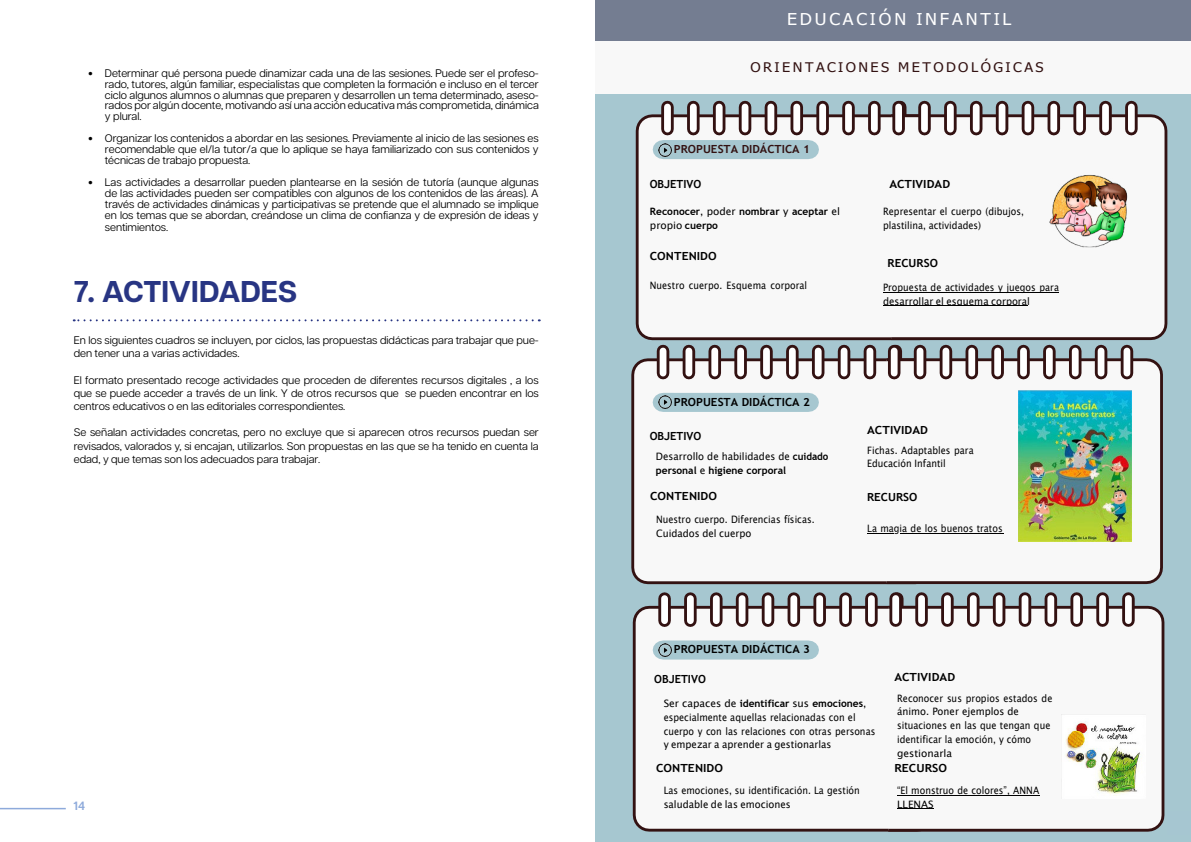
<style>
.page{position:relative;width:1191px;height:842px;background:#fff}
.page>*{position:absolute;margin:0;border:0;box-sizing:border-box;transform-origin:0 0}
.t1{font:700 30px "Articulat CF";color:#283583}
.t2{font:16.3px "Tahoma";color:#fff;scale:1.09 1}
.t3{font:13.3px "Tahoma";color:#331212;scale:1.09 1}
.t4{font:600 12px "Articulat CF";color:#8eaadb}
.t5{font:700 11.2px "Trebuchet MS";letter-spacing:.005em;color:#000;scale:1.09 1}
.t6{font:700 11.2px "Trebuchet MS";letter-spacing:.005em;color:#000;scale:1.05 1}
.t7{font:700 11.2px "Trebuchet MS";letter-spacing:.005em;color:#000}
.t8{font:700 11.2px "Trebuchet MS";letter-spacing:.005em;color:#331212;scale:1.05 1}
.t9{font:11px/10.9px "Articulat CF";color:#000;text-align:justify}
.t10{font:10.2px/13.8px "Lucida Sans Unicode";letter-spacing:.005em;color:#000;scale:.89 1}
.t11{font:700 10.2px "Trebuchet MS";color:#000}
.t12{font:10.2px "Lucida Sans Unicode";letter-spacing:.005em;color:#000;scale:.95 1}
.t13{font:10.2px "Lucida Sans Unicode";letter-spacing:.005em;color:#000}
.s1{font-family:"Calibri"}
.s2{font-family:"Lucida Sans Unicode";font-weight:400}
.s3{font-family:"Trebuchet MS";font-weight:700}
</style>
<div class="page">
<hr style="left:0;top:808px;width:66px;height:1px;background:#8eaadb">
<svg style="left:74px;top:319px;width:459px;height:2px"></svg>
<div style="left:595px;top:92px;width:596px;height:750px;background:#a6c7d0"></div>
<div style="left:633px;top:606px;width:255px;height:225px;background:#f8f8f8"></div>
<svg style="left:865px;top:592px;width:12px;height:35px"></svg>
<svg style="left:839px;top:592px;width:12px;height:35px"></svg>
<svg style="left:813px;top:592px;width:13px;height:35px"></svg>
<svg style="left:787px;top:592px;width:13px;height:35px"></svg>
<svg style="left:761px;top:592px;width:13px;height:35px"></svg>
<svg style="left:736px;top:592px;width:12px;height:35px"></svg>
<svg style="left:710px;top:592px;width:12px;height:35px"></svg>
<svg style="left:684px;top:592px;width:12px;height:35px"></svg>
<svg style="left:658px;top:592px;width:13px;height:35px"></svg>
<div style="left:888px;top:606px;width:276px;height:226px;background:#f8f8f8"></div>
<svg style="left:1122px;top:592px;width:12px;height:35px"></svg>
<svg style="left:1096px;top:592px;width:12px;height:35px"></svg>
<svg style="left:1070px;top:592px;width:13px;height:35px"></svg>
<svg style="left:1044px;top:592px;width:13px;height:35px"></svg>
<svg style="left:1018px;top:592px;width:13px;height:35px"></svg>
<svg style="left:993px;top:592px;width:12px;height:35px"></svg>
<svg style="left:967px;top:592px;width:12px;height:35px"></svg>
<svg style="left:941px;top:592px;width:12px;height:35px"></svg>
<svg style="left:915px;top:592px;width:12px;height:35px"></svg>
<svg style="left:889px;top:592px;width:14px;height:35px"></svg>
<img style="left:1061px;top:714px;width:84px;height:85px">
<svg style="left:652px;top:640px;width:167px;height:19px"></svg>
<hr style="left:897px;top:795px;width:142px;height:1px;background:#000">
<hr style="left:897px;top:808px;width:36px;height:1px;background:#000">
<div style="left:631px;top:358px;width:255px;height:226px;background:#f8f8f8"></div>
<svg style="left:863px;top:345px;width:13px;height:34px"></svg>
<svg style="left:838px;top:345px;width:12px;height:34px"></svg>
<svg style="left:812px;top:345px;width:12px;height:34px"></svg>
<svg style="left:786px;top:345px;width:12px;height:34px"></svg>
<svg style="left:760px;top:345px;width:12px;height:34px"></svg>
<svg style="left:734px;top:345px;width:13px;height:34px"></svg>
<svg style="left:708px;top:345px;width:13px;height:34px"></svg>
<svg style="left:682px;top:345px;width:13px;height:34px"></svg>
<svg style="left:657px;top:345px;width:12px;height:34px"></svg>
<div style="left:886px;top:358px;width:277px;height:226px;background:#f8f8f8"></div>
<svg style="left:1120px;top:345px;width:13px;height:34px"></svg>
<svg style="left:1094px;top:345px;width:13px;height:34px"></svg>
<svg style="left:1069px;top:345px;width:12px;height:34px"></svg>
<svg style="left:1043px;top:345px;width:12px;height:34px"></svg>
<svg style="left:1017px;top:345px;width:12px;height:34px"></svg>
<svg style="left:991px;top:345px;width:13px;height:34px"></svg>
<svg style="left:965px;top:345px;width:13px;height:34px"></svg>
<svg style="left:939px;top:345px;width:13px;height:34px"></svg>
<svg style="left:913px;top:345px;width:13px;height:34px"></svg>
<svg style="left:888px;top:345px;width:14px;height:34px"></svg>
<svg style="left:652px;top:393px;width:167px;height:19px"></svg>
<img style="left:1018px;top:390px;width:113px;height:151px">
<hr style="left:900px;top:533px;width:104px;height:1px;background:#000">
<svg style="left:867px;top:533px;width:27px;height:1px"></svg>
<div style="left:636px;top:114px;width:255px;height:226px;background:#f8f8f8"></div>
<svg style="left:868px;top:101px;width:12px;height:34px"></svg>
<svg style="left:842px;top:101px;width:12px;height:34px"></svg>
<div style="left:891px;top:114px;width:276px;height:226px;background:#f8f8f8"></div>
<svg style="left:1125px;top:101px;width:12px;height:34px"></svg>
<svg style="left:1099px;top:101px;width:12px;height:34px"></svg>
<svg style="left:1073px;top:101px;width:13px;height:34px"></svg>
<svg style="left:1047px;top:101px;width:13px;height:34px"></svg>
<svg style="left:1021px;top:101px;width:13px;height:34px"></svg>
<svg style="left:995px;top:101px;width:13px;height:34px"></svg>
<svg style="left:970px;top:101px;width:12px;height:34px"></svg>
<svg style="left:944px;top:101px;width:12px;height:34px"></svg>
<svg style="left:918px;top:101px;width:12px;height:34px"></svg>
<svg style="left:892px;top:101px;width:14px;height:34px"></svg>
<svg style="left:652px;top:101px;width:177px;height:58px"></svg>
<img style="left:1047px;top:172px;width:93px;height:79px">
<hr style="left:883px;top:292px;width:176px;height:1px;background:#000">
<hr style="left:883px;top:306px;width:144px;height:1px;background:#000">
<div style="left:595px;top:40px;width:596px;height:54px;background:#f8f8f8"></div>
<div style="left:595px;top:0;width:596px;height:40px;background:#747d91"></div>
<p class="t9" style="left:105px;top:68px;width:435px;text-indent:-17px"><span class="s1">•</span> Determinar qué persona puede dinamizar cada una de las sesiones. Puede ser el profeso&shy;rado, tutores, algún familiar, especialistas que completen la formación e incluso en el tercer ciclo algunos alumnos o alumnas que preparen y desarrollen un tema determinado, aseso&shy;rados por algún docente, motivando así una acción educativa más comprometida, dinámica y plural.</p>
<p class="t9" style="left:105px;top:133px;width:435px;text-indent:-17px"><span class="s1">•</span> Organizar los contenidos a abordar en las sesiones. Previamente al inicio de las sesiones es recomendable que el/la tutor/a que lo aplique se haya familiarizado con sus contenidos y técnicas de trabajo propuesta.</p>
<p class="t9" style="left:105px;top:177px;width:435px;text-indent:-17px"><span class="s1">•</span> Las actividades a desarrollar pueden plantearse en la sesión de tutoría (aunque algunas de las actividades pueden ser compatibles con algunos de los contenidos de las áreas). A través de actividades dinámicas y participativas se pretende que el alumnado se implique en los temas que se abordan, creándose un clima de confianza y de expresión de ideas y</p>
<p class="t9" style="left:105px;top:222px;width:65px">sentimientos.</p>
<h1 class="t1" style="left:74px;top:274px;width:225px">7. ACTIVIDADES</h1>
<p class="t9" style="left:74px;top:334px;width:466px;line-height:13.2px">En los siguientes cuadros se incluyen, por ciclos, las propuestas didácticas para trabajar que pue&shy;den tener una a varias actividades.</p>
<p class="t9" style="left:74px;top:373px;width:466px;line-height:13.2px">El formato presentado recoge actividades que proceden de diferentes recursos digitales , a los que se puede acceder a través de un link. Y de otros recursos que se pueden encontrar en los centros educativos o en las editoriales correspondientes.</p>
<p class="t9" style="left:74px;top:426px;width:466px;line-height:13.2px">Se señalan actividades concretas, pero no excluye que si aparecen otros recursos puedan ser revisados, valorados y, si encajan, utilizarlos. Son propuestas en las que se ha tenido en cuenta la edad, y que temas son los adecuados para trabajar.</p>
<p class="t4" style="left:73px;top:799px;width:13px">14</p>
<h2 class="t2" style="left:787px;top:8px;width:207px">E D U C A C I Ó N I N F A N T I L</h2>
<p class="t3" style="left:750px;top:58px;width:270px">O R I E N T A C I O N E S M E T O D O L Ó G I C A S</p>
<p class="t8" style="left:674px;top:142px;width:131px">PROPUESTA DIDÁCTICA 1</p>
<p class="t7" style="left:650px;top:177px;width:53px">OBJETIVO</p>
<p class="t11" style="left:650px;top:205px;width:192px">Reconocer<span class="s2">, poder</span> nombrar <span class="s2">y</span> aceptar <span class="s2">el</span></p>
<p class="t13" style="left:650px;top:217px;width:70px">propio <span class="s3">cuerpo</span></p>
<p class="t5" style="left:650px;top:249px;width:63px">CONTENIDO</p>
<p class="t10" style="left:650px;top:279px;width:178px">Nuestro cuerpo. Esquema corporal</p>
<p class="t5" style="left:889px;top:177px;width:57px">ACTIVIDAD</p>
<p class="t10" style="left:883px;top:205px;width:160px">Representar el cuerpo (dibujos, plastilina, actividades)</p>
<p class="t6" style="left:887px;top:256px;width:49px">RECURSO</p>
<p class="t10" style="left:883px;top:280px;width:199px">Propuesta de actividades y juegos para desarrollar el esquema corporal</p>
<p class="t6" style="left:674px;top:395px;width:131px">PROPUESTA DIDÁCTICA 2</p>
<p class="t7" style="left:650px;top:429px;width:53px">OBJETIVO</p>
<p class="t12" style="left:656px;top:448px;width:183px">Desarrollo de habilidades de <span class="s3">cuidado</span></p>
<p class="t11" style="left:656px;top:464px;width:132px">personal <span class="s2">e</span> higiene corporal</p>
<p class="t5" style="left:650px;top:489px;width:63px">CONTENIDO</p>
<p class="t10" style="left:656px;top:513px;width:180px">Nuestro cuerpo. Diferencias físicas.<br>Cuidados del cuerpo</p>
<p class="t5" style="left:867px;top:423px;width:57px">ACTIVIDAD</p>
<p class="t10" style="left:867px;top:443px;width:121px">Fichas. Adaptables para<br>Educación Infantil</p>
<p class="t6" style="left:867px;top:490px;width:49px">RECURSO</p>
<p class="t10" style="left:867px;top:522px;width:154px">La magia de los buenos tratos</p>
<p class="t6" style="left:674px;top:642px;width:131px">PROPUESTA DIDÁCTICA 3</p>
<p class="t7" style="left:654px;top:672px;width:53px">OBJETIVO</p>
<p class="t11" style="left:663px;top:697px;width:204px"><span class="s2">Ser capaces de</span> identificar <span class="s2">sus</span> emociones<span class="s2">,</span></p>
<p class="t10" style="left:663px;top:710px;width:239px">especialmente aquellas relacionadas con el cuerpo y con las relaciones con otras personas y empezar a aprender a gestionarlas</p>
<p class="t5" style="left:894px;top:670px;width:57px">ACTIVIDAD</p>
<p class="t10" style="left:897px;top:691px;width:176px">Reconocer sus propios estados de ánimo. Poner ejemplos de situaciones en las que tengan que identificar la emoción, y cómo gestionarla</p>
<p class="t5" style="left:656px;top:761px;width:63px">CONTENIDO</p>
<p class="t5" style="left:894px;top:761px;width:50px">RECURSO</p>
<p class="t10" style="left:663px;top:783px;width:222px">Las emociones, su identificación. La gestión saludable de las emociones</p>
<p class="t10" style="left:897px;top:783px;width:161px">“El monstruo de colores”, ANNA<br>LLENAS</p>
</div>
